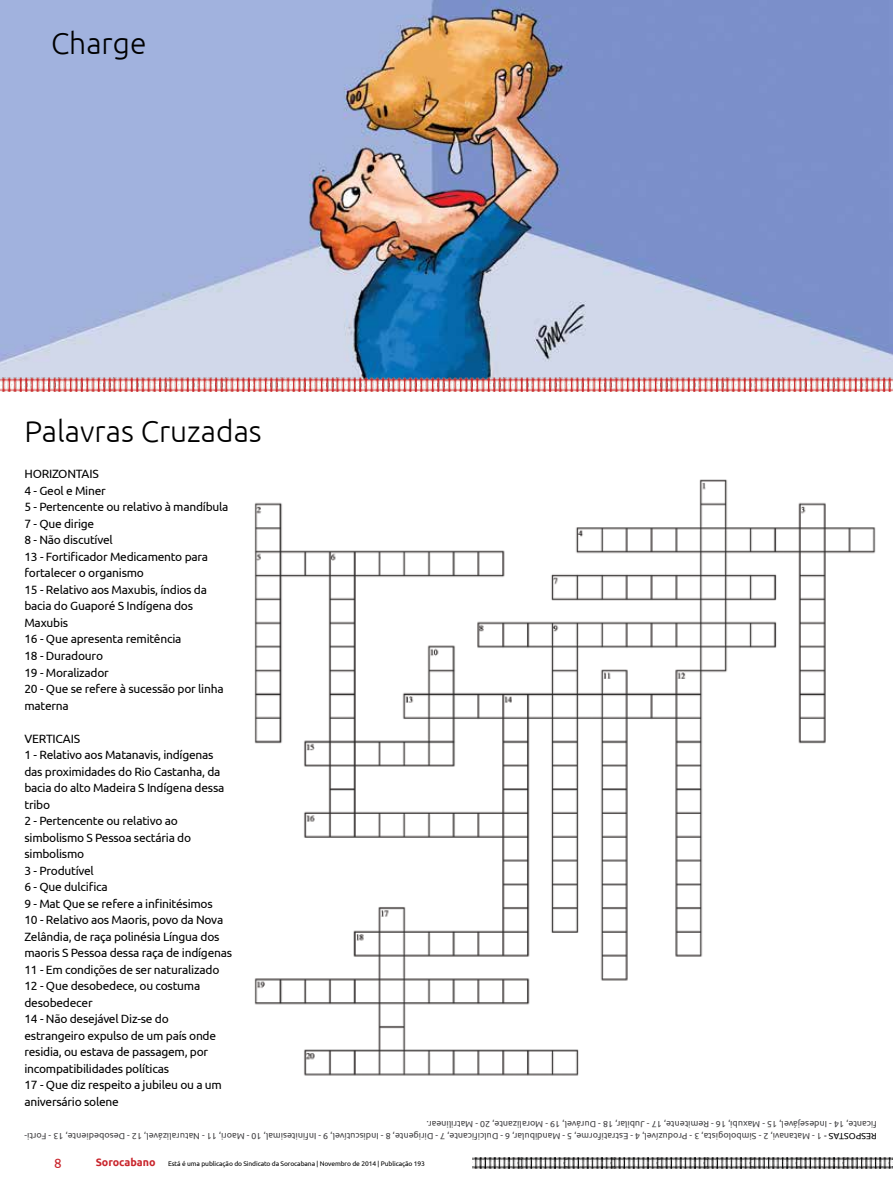
<style>
.page{position:relative;width:893px;height:1191px;background:#fff}
.page>*{position:absolute;margin:0;border:0;box-sizing:border-box;transform-origin:0 0}
.t1{font:300 30px "Ubuntu";color:#000}
.t2{font:13.5px "Ubuntu";color:#c9252c}
.t3{font:12px/16.5px "Ubuntu";letter-spacing:-.02em;color:#000}
.t4{font:9px "Ubuntu";color:#414042}
.t5{font:9px "Ubuntu";color:#000}
.t6{font:6.75px "Ubuntu";letter-spacing:-.015em;color:#000}
.s1{color:#000}
.s2{font-weight:700;font-size:10.65px;color:#c9252c}
</style>
<div class="page">
<img style="left:521px;top:1157px;width:44px;height:12px">
<img style="left:707px;top:1157px;width:44px;height:12px">
<img style="left:614px;top:1157px;width:44px;height:12px">
<img style="left:800px;top:1157px;width:44px;height:12px">
<img style="left:565px;top:1157px;width:49px;height:12px">
<img style="left:751px;top:1157px;width:49px;height:12px">
<img style="left:658px;top:1157px;width:49px;height:12px">
<img style="left:472px;top:1157px;width:49px;height:12px">
<img style="left:844px;top:1157px;width:48px;height:12px">
<img style="left:0;top:0;width:893px;height:378px">
<img style="left:0;top:378px;width:55px;height:14px">
<img style="left:448px;top:378px;width:53px;height:14px">
<img style="left:225px;top:378px;width:53px;height:14px">
<img style="left:671px;top:378px;width:52px;height:14px">
<img style="left:114px;top:378px;width:53px;height:14px">
<img style="left:559px;top:378px;width:53px;height:14px">
<img style="left:337px;top:378px;width:52px;height:14px">
<img style="left:782px;top:378px;width:53px;height:14px">
<img style="left:55px;top:378px;width:59px;height:14px">
<img style="left:501px;top:378px;width:58px;height:14px">
<img style="left:278px;top:378px;width:59px;height:14px">
<img style="left:723px;top:378px;width:59px;height:14px">
<img style="left:167px;top:378px;width:58px;height:14px">
<img style="left:612px;top:378px;width:59px;height:14px">
<img style="left:389px;top:378px;width:59px;height:14px">
<img style="left:835px;top:378px;width:58px;height:14px">
<img style="left:254px;top:479px;width:622px;height:597px">
<h1 class="t1" style="left:51px;top:25px;width:97px">Charge</h1>
<h1 class="t1" style="left:24px;top:413px;width:239px">Palavras Cruzadas</h1>
<p class="t3" style="left:24px;top:465px;width:205px">Horizontais<br>4 - Geol e Miner<br>5 - Pertencente ou relativo à mandíbula<br>7 - Que dirige<br>8 - Não discutível<br>13 - Fortificador Medicamento para fortalecer o organismo<br>15 - Relativo aos Maxubis, índios da bacia do Guaporé S Indígena dos<br>Maxubis<br>16 - Que apresenta remitência<br>18 - Duradouro<br>19 - Moralizador<br>20 - Que se refere à sucessão por linha materna</p>
<p class="t3" style="left:24px;top:729px;width:209px">Verticais<br>1 - Relativo aos Matanavis, indígenas das proximidades do Rio Castanha, da bacia do alto Madeira S Indígena dessa tribo<br>2 - Pertencente ou relativo ao simbolismo S Pessoa sectária do simbolismo<br>3 - Produtível<br>6 - Que dulcifica<br>9 - Mat Que se refere a infinitésimos<br>10 - Relativo aos Maoris, povo da Nova<br>Zelândia, de raça polinésia Língua dos maoris S Pessoa dessa raça de indígenas<br>11 - Em condições de ser naturalizado<br>12 - Que desobedece, ou costuma desobedecer<br>14 - Não desejável Diz-se do estrangeiro expulso de um país onde residia, ou estava de passagem, por incompatibilidades políticas<br>17 - Que diz respeito a jubileu ou a um aniversário solene</p>
<p class="t4" style="left:840px;top:1141px;width:817px;rotate:-180deg"><span class="s1">as -</span> 1 - Matanavi, 2 - Simbologista, 3 - Produzível, 4 - Estratiforme, 5 - Mandibular, 6 - Dulcificante, 7 - Dirigente, 8 - Indiscutível, 9 - Infinitesimal, 10 - Maori, 11 - Naturalizável, 12 - Desobediente, 13 - Forti-</p>
<p class="t5" style="left:856px;top:1141px;width:13px;rotate:-180deg">ost</p>
<p class="t5" style="left:877px;top:1141px;width:12px;rotate:-180deg">Resp</p>
<p class="t4" style="left:877px;top:1129px;width:452px;rotate:-180deg">ficante, 14 - Indesejável, 15 - Maxubi, 16 - Remitente, 17 - Jubilar, 18 - Durável, 19 - Moralizante, 20 - Matrilinear.</p>
<p class="t2" style="left:54px;top:1154px;width:9px">8</p>
<p class="t6" style="left:96px;top:1159px;width:331px"><span class="s2">Sorocabano</span> Está é uma publicação do Sindicato da Sorocabana | Novembro de 2014 | Publicação 193</p>
</div>
